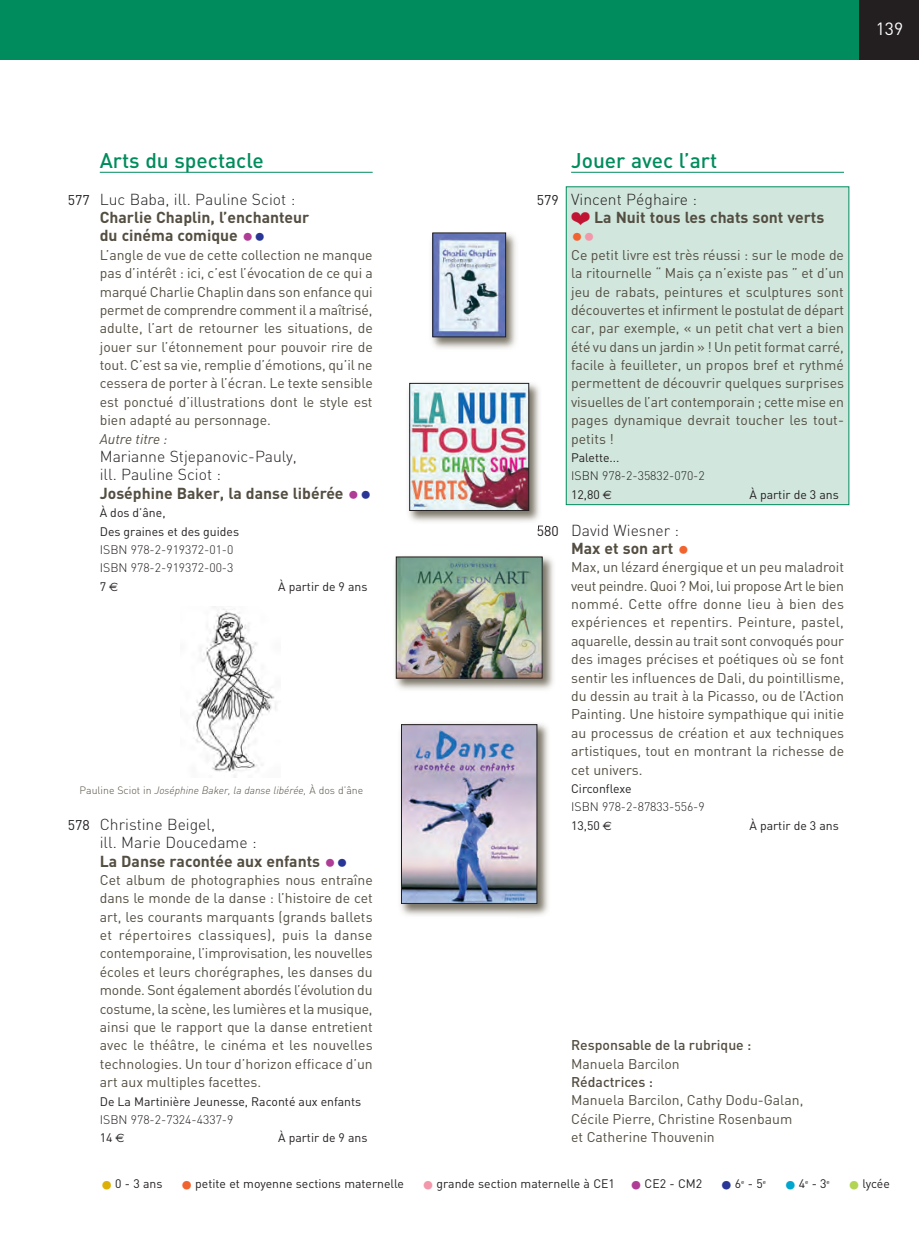
<style>
.page{position:relative;width:919px;height:1242px;background:#fff}
.page>*{position:absolute;margin:0;border:0;box-sizing:border-box;transform-origin:0 0}
.t1{font:700 24.5px "DIN";color:#f2642f}
.t2{font:500 21px "DIN";color:#008c5d}
.t3{font:17.5px "DIN";color:#fff}
.t4{font:300 15.75px/18.4px "DIN";color:#231f20}
.t5{font:700 15.75px/18.4px "DIN";color:#534e41}
.t6{font:14px/18.4px "DIN";color:#534e41;text-align:justify}
.t7{font:14px "DIN";color:#231f20}
.t8{font:12.25px/18.4px "DIN";color:#231f20}
.t9{font:300 12.25px/18.4px "DIN";color:#231f20}
.t10{font:italic 300 10.5px "DIN";color:#534e41}
.s1{font-weight:300;color:#231f20}
.s2{font-size:24.5px;color:#af3d96}
.s3{font-size:24.5px;color:#293695}
.s4{font-style:italic}
.s5{font-weight:700;color:#534e41}
.s6{font-weight:700;font-size:24.5px;color:#af3d96}
.s7{font-weight:700;font-size:24.5px;color:#293695}
.s8{font-weight:400}
.s9{font-family:"Euro Sans";font-weight:400;font-size:12.08px}
.s10{font-style:normal}
.s11{font-weight:300}
.s12{font-family:"Euro Sans";font-size:12.08px}
.s13{color:#c01432}
.s14{color:#f298aa}
.s15{font-weight:700;font-size:24.5px;color:#f2642f}
.s16{font-weight:500}
.s17{font-size:26.25px;color:#ddb008}
.s18{font-size:26.25px;color:#f2642f}
.s19{font-size:26.25px;color:#f298aa}
.s20{font-size:26.25px;color:#af3d96}
.s21{font-size:26.25px;color:#293695}
.s22{font-size:26.25px;color:#00a6cd}
.s23{font-size:26.25px;color:#b2d454}
</style>
<div class="page">
<div style="left:566px;top:187px;width:283px;height:317px;background:#d1e6dd"></div>
<hr style="left:100px;top:172px;width:273px;height:1px;background:#008c5d">
<hr style="left:571px;top:172px;width:273px;height:1px;background:#008c5d">
<div style="left:859px;top:0;width:60px;height:60px;background:#231f20"></div>
<div style="left:1px;top:0;width:858px;height:60px;background:#008c5d"></div>
<img style="left:431px;top:232px;width:85px;height:117px">
<img style="left:435px;top:235px;width:69px;height:100px">
<div style="left:433px;top:233px;width:73px;height:104px;border:1px solid #231f20"></div>
<img style="left:408px;top:382px;width:132px;height:140px">
<svg style="left:538px;top:525px;width:8px;height:3px"></svg>
<img style="left:412px;top:385px;width:115px;height:123px">
<div style="left:410px;top:383px;width:119px;height:127px;border:1px solid #231f20"></div>
<img style="left:400px;top:723px;width:149px;height:193px">
<img style="left:403px;top:726px;width:132px;height:175px">
<div style="left:401px;top:724px;width:136px;height:179px;border:1px solid #231f20"></div>
<img style="left:395px;top:556px;width:159px;height:134px">
<img style="left:398px;top:559px;width:142px;height:117px">
<div style="left:396px;top:557px;width:146px;height:121px;border:1px solid #231f20"></div>
<hr style="left:0;top:0;width:1px;height:60px;background:#008c5d">
<img style="left:193px;top:606px;width:83px;height:171px">
<p class="t7" style="left:68px;top:191px;width:23px">577</p>
<p class="t2" style="left:100px;top:148px;width:165px">Arts du spectacle</p>
<p class="t5" style="left:100px;top:190px;width:211px"><span class="s1">Luc Baba, ill. Pauline Sciot :<br></span>Charlie Chaplin, l’enchanteur du cinéma comique <span class="s2">•</span><span class="s3">•</span></p>
<p class="t6" style="left:100px;top:246px;width:275px;text-align:left">L’angle de vue de cette collection ne manque pas d’intérêt : ici, c’est l’évocation de ce qui a marqué Charlie Chaplin dans son enfance qui permet de comprendre comment il a maîtrisé, adulte, l’art de retourner les situations, de jouer sur l’étonnement pour pouvoir rire de tout. C’est sa vie, remplie d’émotions, qu’il ne cessera de porter à l’écran. Le texte sensible est ponctué d’illustrations dont le style est bien adapté au personnage.<br><span class="s4">Autre titre :</span></p>
<p class="t4" style="left:100px;top:447px;width:273px">Marianne Stjepanovic-Pauly,<br>ill. Pauline Sciot :<br><span class="s5">Joséphine Baker, la danse libérée</span> <span class="s6">•</span><span class="s7">•</span></p>
<p class="t9" style="left:100px;top:503px;width:141px"><span class="s8">À dos d’âne,<br>Des graines et des guides<br></span>ISBN 978-2-919372-01-0<br>ISBN 978-2-919372-00-3<br><span class="s8">7</span> <span class="s9">€</span></p>
<p class="t8" style="left:278px;top:577px;width:91px">À partir de 9 ans</p>
<p class="t10" style="left:80px;top:784px;width:285px"><span class="s10">Pauline Sciot in</span> Joséphine Baker, la danse libérée, <span class="s10">À dos d’âne</span></p>
<p class="t7" style="left:68px;top:816px;width:23px">578</p>
<p class="t4" style="left:100px;top:815px;width:250px">Christine Beigel,<br>ill. Marie Doucedame :<br><span class="s5">La Danse racontée aux enfants</span> <span class="s6">•</span><span class="s7">•</span></p>
<p class="t6" style="left:100px;top:870px;width:274px">Cet album de photographies nous entraîne dans le monde de la danse : l’histoire de cet art, les courants marquants (grands ballets et répertoires classiques), puis la danse contemporaine, l’improvisation, les nouvelles écoles et leurs chorégraphes, les danses du monde. Sont également abordés l’évolution du costume, la scène, les lumières et la musique, ainsi que le rapport que la danse entretient avec le théâtre, le cinéma et les nouvelles technologies. Un tour d’horizon efficace d’un art aux multiples facettes.</p>
<p class="t8" style="left:100px;top:1091px;width:263px">De La Martinière Jeunesse, Raconté aux enfants<br><span class="s11">ISBN 978-2-7324-4337-9<br></span>14 <span class="s12">€</span></p>
<p class="t8" style="left:278px;top:1128px;width:91px">À partir de 9 ans</p>
<p class="t3" style="left:876px;top:19px;width:29px">139</p>
<p class="t7" style="left:537px;top:191px;width:23px">579</p>
<p class="t7" style="left:537px;top:522px;width:23px">580</p>
<p class="t2" style="left:571px;top:148px;width:148px">Jouer avec l’art</p>
<p class="t4" style="left:571px;top:190px;width:127px">Vincent Péghaire :</p>
<p class="t5" style="left:571px;top:208px;width:255px"><span class="s13">▪</span> La Nuit tous les chats sont verts</p>
<p class="t1" style="left:571px;top:223px;width:26px">•<span class="s14">•</span></p>
<p class="t6" style="left:571px;top:246px;width:275px">Ce petit livre est très réussi : sur le mode de la ritournelle “ Mais ça n’existe pas ” et d’un jeu de rabats, peintures et sculptures sont découvertes et infirment le postulat de départ car, par exemple, « un petit chat vert a bien été vu dans un jardin » ! Un petit format carré, facile à feuilleter, un propos bref et rythmé permettent de découvrir quelques surprises visuelles de l’art contemporain ; cette mise en pages dynamique devrait toucher les tout&shy;petits !</p>
<p class="t9" style="left:571px;top:448px;width:135px"><span class="s8">Palette...<br></span>ISBN 978-2-35832-070-2<br><span class="s8">12,80</span> <span class="s9">€</span></p>
<p class="t8" style="left:749px;top:485px;width:91px">À partir de 3 ans</p>
<p class="t4" style="left:571px;top:521px;width:120px">David Wiesner :<br><span class="s5">Max et son art</span> <span class="s15">•</span></p>
<p class="t6" style="left:571px;top:558px;width:274px">Max, un lézard énergique et un peu maladroit veut peindre. Quoi ? Moi, lui propose Art le bien nommé. Cette offre donne lieu à bien des expériences et repentirs. Peinture, pastel, aquarelle, dessin au trait sont convoqués pour des images précises et poétiques où se font sentir les influences de Dali, du pointillisme, du dessin au trait à la Picasso, ou de l’Action Painting. Une histoire sympathique qui initie au processus de création et aux techniques artistiques, tout en montrant la richesse de cet univers.</p>
<p class="t9" style="left:571px;top:779px;width:135px"><span class="s8">Circonflexe<br></span>ISBN 978-2-87833-556-9<br><span class="s8">13,50</span> <span class="s9">€</span></p>
<p class="t8" style="left:749px;top:816px;width:91px">À partir de 3 ans</p>
<p class="t6" style="left:571px;top:1036px;width:234px;text-align:left"><span class="s16">Responsable de la rubrique :<br></span>Manuela Barcilon<br><span class="s16">Rédactrices :<br></span>Manuela Barcilon, Cathy Dodu-Galan,<br>Cécile Pierre, Christine Rosenbaum et Catherine Thouvenin</p>
<p class="t8" style="left:100px;top:1174px;width:668px"><span class="s17">•</span>0 - 3 ans <span class="s18">•</span>petite et moyenne sections maternelle <span class="s19">•</span>grande section maternelle à CE1 <span class="s20">•</span>CE2 - CM2 <span class="s21">•</span>6<sup>e</sup> - 5<sup>e</sup></p>
<p class="t8" style="left:783px;top:1174px;width:48px"><span class="s22">•</span>4<sup>e</sup> - 3<sup>e</sup></p>
<p class="t8" style="left:847px;top:1174px;width:44px"><span class="s23">•</span>lycée</p>
</div>
